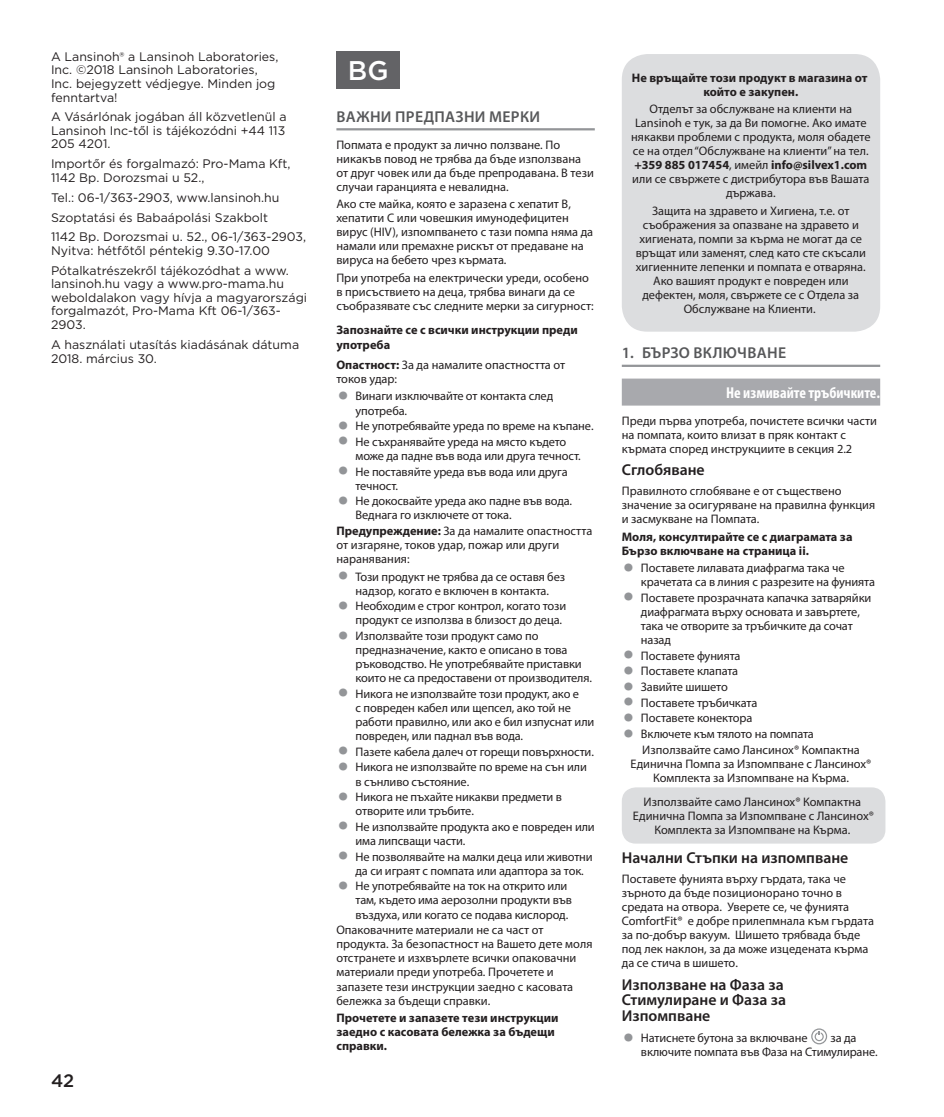
<style>
.page{position:relative;width:944px;height:1117px;background:#fff}
.page>*{position:absolute;margin:0;border:0;box-sizing:border-box;transform-origin:0 0}
.t1{font:500 27px "Gotham";color:#fff}
.t2{font:500 18px "Gotham";color:#231f20}
.t3{font:600 15.75px/15.8px "Myriad Pro";color:#231f20}
.t4{font:600 15.75px "Myriad Pro";letter-spacing:.02em;color:#57585a}
.t5{font:700 condensed 15.75px "Myriad Pro";color:#fff}
.t6{font:12.38px/14px "Myriad Pro";letter-spacing:-.005em;color:#231f20}
.t7{font:12.38px/13.5px "Gotham";color:#231f20}
.t8{font:700 12.38px/14px "Myriad Pro";color:#231f20}
.s1{font-weight:700}
.s2{font-family:"Gotham";font-weight:700;font-size:27px;color:#939598}
</style>
<div class="page">
<hr style="left:336px;top:128px;width:259px;height:2px;background:#939598">
<div style="left:336px;top:51px;width:64px;height:38px;background:#636366"></div>
<hr style="left:622px;top:364px;width:258px;height:3px;background:#939598">
<div style="left:622px;top:378px;width:258px;height:27px;background:#a8a9ad"></div>
<div style="left:622px;top:54px;width:258px;height:277px;background:#dcdddf;border-radius:26px"></div>
<div style="left:622px;top:787px;width:263px;height:56px;background:#dcdddf;border-radius:14px"></div>
<svg style="left:811px;top:1028px;width:16px;height:16px"></svg>
<p class="t7" style="left:51px;top:50px;width:229px">A Lansinoh® a Lansinoh Laboratories,<br>Inc. ©2018 Lansinoh Laboratories,<br>Inc. bejegyzett védjegye. Minden jog fenntartva!</p>
<p class="t7" style="left:51px;top:110px;width:237px;text-align:justify">A Vásárlónak jogában áll közvetlenül a Lansinoh Inc-től is tájékozódni +44 113<br>205 4201.</p>
<p class="t7" style="left:51px;top:157px;width:241px">Importőr és forgalmazó: Pro-Mama Kft,<br>1142 Bp. Dorozsmai u 52.,</p>
<p class="t7" style="left:51px;top:187px;width:257px;line-height:19.8px">Tel.: 06-1/363-2903, www.lansinoh.hu<br>Szoptatási és Babaápolási Szakbolt<br>1142 Bp. Dorozsmai u. 52., 06-1/363-2903,</p>
<p class="t7" style="left:51px;top:240px;width:239px;line-height:19.8px">Nyitva: hétfőtől péntekig 9.30-17.00<br>Pótalkatrészekről tájékozódhat a www.</p>
<p class="t7" style="left:51px;top:277px;width:258px">lansinoh.hu vagy a www.pro-mama.hu weboldalakon vagy hívja a magyarországi forgalmazót, Pro-Mama Kft 06-1/363-<br>2903.</p>
<p class="t7" style="left:51px;top:338px;width:250px">A használati utasítás kiadásának dátuma<br>2018. március 30.</p>
<h2 class="t2" style="left:51px;top:1068px;width:25px">42</h2>
<h1 class="t1" style="left:348px;top:53px;width:42px">BG</h1>
<p class="t4" style="left:337px;top:106px;width:205px">ВАЖНИ ПРЕДПАЗНИ МЕРКИ</p>
<p class="t6" style="left:336px;top:137px;width:259px">Попмата е продукт за лично ползване. По никакъв повод не трябва да бъде използвана от друг човек или да бъде препродавана. В тези случаи гаранцията е невалидна.</p>
<p class="t6" style="left:336px;top:197px;width:258px">Ако сте майка, която е заразена с хепатит В, хепатити С или човешкия имунодефицитен вирус (HIV), изпомпването с тази помпа няма да намали или премахне рискът от предаване на вируса на бебето чрез кърмата.</p>
<p class="t6" style="left:336px;top:270px;width:259px">При употреба на електрически уреди, особено в присъствието на деца, трябва винаги да се съобразявате със следните мерки за сигурност:</p>
<p class="t8" style="left:336px;top:322px;width:243px;line-height:14.6px">Запознайте се с всички инструкции преди употреба</p>
<p class="t6" style="left:336px;top:358px;width:230px"><span class="s1">Опастност:</span> За да намалите опастността от токов удар:</p>
<p class="t6" style="left:356px;top:389px;width:199px;text-indent:-19px"><span class="s2">•</span> Винаги изключвайте от контакта след употреба.</p>
<p class="t6" style="left:336px;top:419px;width:259px"><span class="s2">•</span> Не употребявайте уреда по време на къпане.</p>
<p class="t6" style="left:356px;top:434px;width:227px;text-indent:-19px"><span class="s2">•</span> Не съхранявайте уреда на място където може да падне във вода или друга течност.</p>
<p class="t6" style="left:356px;top:464px;width:214px;text-indent:-19px"><span class="s2">•</span> Не поставяйте уреда във вода или друга течност.</p>
<p class="t6" style="left:356px;top:494px;width:218px;text-indent:-19px"><span class="s2">•</span> Не докосвайте уреда ако падне във вода.<br>Веднага го изключете от тока.</p>
<p class="t6" style="left:336px;top:523px;width:258px"><span class="s1">Предупреждение:</span> За да намалите опастността от изгаряне, токов удар, пожар или други наранявания:</p>
<p class="t6" style="left:336px;top:569px;width:230px;text-align:center"><span class="s2">•</span> Този продукт не трябва да се оставя без надзор, когато е включен в контакта.</p>
<p class="t6" style="left:356px;top:598px;width:212px;text-indent:-19px"><span class="s2">•</span> Необходим е строг контрол, когато този продукт се използва в близост до деца.</p>
<p class="t6" style="left:356px;top:628px;width:238px;text-indent:-19px"><span class="s2">•</span> Използвайте този продукт само по предназначение, както е описано в това ръководство. Не употребявайте приставки които не са предоставени от производителя.</p>
<p class="t6" style="left:356px;top:686px;width:240px;text-indent:-19px"><span class="s2">•</span> Никога не използвайте този продукт, ако е<br>с повреден кабел или щепсел, ако той не работи правилно, или ако е бил изпуснат или повреден, или паднал във вода.</p>
<p class="t6" style="left:336px;top:744px;width:259px"><span class="s2">•</span> Пазете кабела далеч от горещи повърхности.</p>
<p class="t6" style="left:356px;top:760px;width:233px;text-indent:-19px"><span class="s2">•</span> Никога не използвайте по време на сън или в сънливо състояние.</p>
<p class="t6" style="left:356px;top:789px;width:208px;text-indent:-19px"><span class="s2">•</span> Никога не пъхайте никакви предмети в отворите или тръбите.</p>
<p class="t6" style="left:356px;top:819px;width:241px;text-indent:-19px"><span class="s2">•</span> Не използвайте продукта ако е повреден или има липсващи части.</p>
<p class="t6" style="left:356px;top:849px;width:239px;text-indent:-19px"><span class="s2">•</span> Не позволявайте на малки деца или животни да си играят с помпата или адаптора за ток.</p>
<p class="t6" style="left:356px;top:878px;width:218px;text-indent:-19px"><span class="s2">•</span> Не употребявайте на ток на открито или там, където има аерозолни продукти във въздуха, или когато се подава кислород.</p>
<p class="t6" style="left:336px;top:922px;width:258px">Опаковачните материали не са част от продукта. За безопастност на Вашето дете моля отстранете и изхвърлете всички опаковачни материали преди употреба. Прочетете и запазете тези инструкции заедно с касовата бележка за бъдещи справки.</p>
<p class="t8" style="left:336px;top:1010px;width:224px">Прочетете и запазете тези инструкции заедно с касовата бележка за бъдещи справки.</p>
<p class="t8" style="left:632px;top:70px;width:237px;text-align:center">Не връщайте този продукт в магазина от който е закупен.</p>
<p class="t6" style="left:631px;top:102px;width:241px;text-align:center">Отделът за обслужване на клиенти на Lansinoh е тук, за да Ви помогне. Ако имате някакви проблеми с продукта, моля обадете се на отдел “Обслужване на клиенти” на тел. <span class="s1">+359 885 017454</span>, имейл <span class="s1">info@silvex1.com </span>или се свържете с дистрибуторa във Вашата държава.</p>
<p class="t6" style="left:636px;top:203px;width:232px;text-align:center">Защита на здравето и Хигиена, т.е. от съображения за опазване на здравето и хигиената, помпи за кърма не могат да се връщат или заменят, след като сте скъсали хигиенните лепенки и помпата е отваряна.<br>Ако вашият продукт е повреден или дефектен, моля, свържете се с Отдела за Обслужване на Клиенти.</p>
<p class="t4" style="left:622px;top:343px;width:166px">1. БЪРЗО ВКЛЮЧВАНЕ</p>
<p class="t5" style="left:726px;top:382px;width:156px">Не измивайте тръбичките.</p>
<p class="t6" style="left:622px;top:413px;width:257px">Преди първа употреба, почистете всички части на помпата, които влизат в пряк контакт с кърмата според инструкциите в секция 2.2</p>
<p class="t3" style="left:622px;top:461px;width:84px">Сглобяване</p>
<p class="t6" style="left:622px;top:484px;width:255px">Правилното сглобяване е от съществено значение за осигуряване на правилна функция и засмукване на Помпата.</p>
<p class="t8" style="left:622px;top:529px;width:232px">Моля, консултирайте се с диаграмата за<br>Бързо включване на страница ii.</p>
<p class="t6" style="left:641px;top:560px;width:236px;text-indent:-19px"><span class="s2">•</span> Поставете лилавата диафрагма така че крачетата са в линия с разрезите на фунията</p>
<p class="t6" style="left:641px;top:590px;width:232px;text-indent:-19px"><span class="s2">•</span> Поставете прозрачната капачка затваряйки диафрагмата върху основата и завъртете, така че отворите за тръбичките да сочат назад</p>
<p class="t6" style="left:622px;top:648px;width:120px"><span class="s2">•</span> Поставете фунията</p>
<p class="t6" style="left:622px;top:664px;width:118px"><span class="s2">•</span> Поставете клапата</p>
<p class="t6" style="left:622px;top:679px;width:108px"><span class="s2">•</span> Завийте шишето</p>
<p class="t6" style="left:622px;top:695px;width:137px"><span class="s2">•</span> Поставете тръбичката</p>
<p class="t6" style="left:622px;top:710px;width:132px"><span class="s2">•</span> Поставете конектора</p>
<p class="t6" style="left:642px;top:725px;width:219px;line-height:15.8px;text-indent:-20px"><span class="s2">•</span> Включете към тялото на помпата<br>Използвайте само Лансинох® Компактна</p>
<p class="t6" style="left:630px;top:756px;width:242px;text-align:center">Единична Помпа за Изпомпване с Лансинох®<br>Комплекта за Изпомпване на Кърма.</p>
<p class="t6" style="left:633px;top:794px;width:242px;text-align:center">Използвайте само Лансинох® Компактна<br>Единична Помпа за Изпомпване с Лансинох®<br>Комплекта за Изпомпване на Кърма.</p>
<p class="t3" style="left:622px;top:848px;width:228px">Начални Стъпки на изпомпване</p>
<p class="t6" style="left:622px;top:871px;width:254px">Поставете фунията върху гърдата, така че зърното да бъде позиционорано точно в средата на отвора. Уверете се, че фунията ComfortFit® е добре прилепмнала към гърдата за по-добър вакуум. Шишето трябвада бъде под лек наклон, за да може изцедената кърма да се стича в шишето.</p>
<p class="t3" style="left:622px;top:975px;width:166px">Използване на Фаза за<br>Стимулиране и Фаза за<br>Изпомпване</p>
<p class="t6" style="left:622px;top:1030px;width:187px"><span class="s2">•</span> Натиснете бутона за включване</p>
<p class="t6" style="left:641px;top:1030px;width:238px;text-indent:190px">за да включите помпата във Фаза на Стимулиране.</p>
</div>
